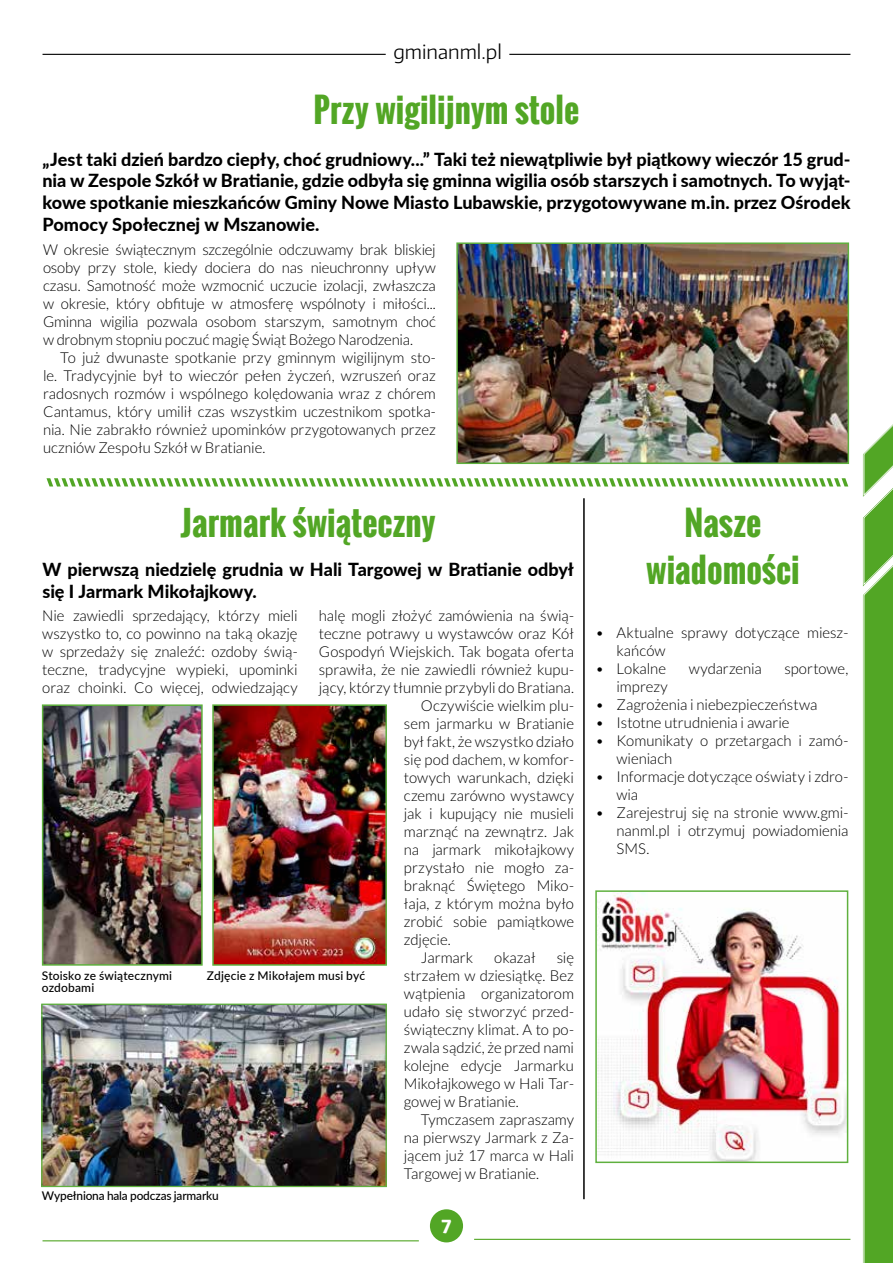
<style>
.page{position:relative;width:893px;height:1263px;background:#fff}
.page>*{position:absolute;margin:0;border:0;box-sizing:border-box;transform-origin:0 0}
.t1{font:700 33px/46.5px "Oswald";color:#52a625;text-align:center}
.t2{font:300 19.5px "Encode Sans";color:#000}
.t3{font:800 18px/21.6px "Lato";color:#000;text-align:justify}
.t4{font:700 18px "Encode Sans";color:#fff}
.t5{font:300 15px/18px "Lato";letter-spacing:-.005em;color:#000;text-align:justify}
.t6{font:500 12px/12px "Lato";letter-spacing:.005em;color:#000}
.t7{font:500 12px "Lato";letter-spacing:-.015em;color:#000}
</style>
<div class="page">
<hr style="left:43px;top:54px;width:343px;height:1px;background:#000">
<hr style="left:509px;top:54px;width:341px;height:1px;background:#000">
<svg style="left:863px;top:424px;width:30px;height:839px;background:#6eb449"></svg>
<svg style="left:47px;top:478px;width:801px;height:8px"></svg>
<hr style="left:583px;top:498px;width:2px;height:701px;background:#000">
<img style="left:459px;top:245px;width:387px;height:216px">
<div style="left:456px;top:242px;width:393px;height:222px;border:2px solid #5fb03e"></div>
<img style="left:45px;top:707px;width:155px;height:256px">
<div style="left:42px;top:704px;width:161px;height:262px;border:2px solid #5fb03e"></div>
<img style="left:43px;top:1005px;width:342px;height:180px">
<div style="left:41px;top:1003px;width:346px;height:184px;border:1px solid #5fb03e"></div>
<img style="left:598px;top:893px;width:247px;height:267px">
<div style="left:595px;top:890px;width:253px;height:273px;border:2px solid #5fb03e"></div>
<img style="left:215px;top:707px;width:169px;height:256px">
<div style="left:212px;top:704px;width:175px;height:262px;border:2px solid #5fb03e"></div>
<div style="left:430px;top:1209px;width:33px;height:33px;background:#52a625;border-radius:50%"></div>
<hr style="left:43px;top:1240px;width:376px;height:1px;background:#52a625">
<hr style="left:474px;top:1239px;width:376px;height:1px;background:#52a625">
<h2 class="t2" style="left:393px;top:39px;width:110px">gminanml.pl</h2>
<h1 class="t1" style="left:314px;top:87px;width:267px">Przy wigilijnym stole</h1>
<p class="t3" style="left:42px;top:148px;width:810px">„Jest taki dzień bardzo ciepły, choć grudniowy...” Taki też niewątpliwie był piątkowy wieczór 15 grud&shy;nia w Zespole Szkół w Bratianie, gdzie odbyła się gminna wigilia osób starszych i samotnych. To wyjąt&shy;kowe spotkanie mieszkańców Gminy Nowe Miasto Lubawskie, przygotowywane m.in. przez Ośrodek Pomocy Społecznej w Mszanowie.</p>
<p class="t5" style="left:43px;top:241px;width:394px">W okresie świątecznym szczególnie odczuwamy brak bliskiej osoby przy stole, kiedy dociera do nas nieuchronny upływ czasu. Samotność może wzmocnić uczucie izolacji, zwłaszcza w okresie, który obfituje w atmosferę wspólnoty i miłości...<br>Gminna wigilia pozwala osobom starszym, samotnym choć w drobnym stopniu poczuć magię Świąt Bożego Narodzenia.</p>
<p class="t5" style="left:43px;top:349px;width:394px;text-indent:17px">To już dwunaste spotkanie przy gminnym wigilijnym sto&shy;le. Tradycyjnie był to wieczór pełen życzeń, wzruszeń oraz radosnych rozmów i wspólnego kolędowania wraz z chórem Cantamus, który umilił czas wszystkim uczestnikom spotka&shy;nia. Nie zabrakło również upominków przygotowanych przez uczniów Zespołu Szkół w Bratianie.</p>
<h1 class="t1" style="left:181px;top:500px;width:256px">Jarmark świąteczny</h1>
<h1 class="t1" style="left:646px;top:500px;width:155px">Nasze wiadomości</h1>
<p class="t5" style="left:42px;top:606px;width:257px">Nie zawiedli sprzedający, którzy mieli wszystko to, co powinno na taką okazję w sprzedaży się znaleźć: ozdoby świą&shy;teczne, tradycyjne wypieki, upominki oraz choinki. Co więcej, odwiedzający</p>
<p class="t3" style="left:42px;top:558px;width:533px">W pierwszą niedzielę grudnia w Hali Targowej w Bratianie odbył się I Jarmark Mikołajkowy.</p>
<p class="t5" style="left:319px;top:606px;width:257px">halę mogli złożyć zamówienia na świą-</p>
<p class="t5" style="left:319px;top:624px;width:257px">teczne potrawy u wystawców oraz Kół</p>
<p class="t5" style="left:319px;top:642px;width:257px">Gospodyń Wiejskich. Tak bogata oferta</p>
<p class="t5" style="left:319px;top:660px;width:257px">sprawiła, że nie zawiedli również kupu-</p>
<p class="t5" style="left:319px;top:678px;width:257px">jący, którzy tłumnie przybyli do Bratiana.</p>
<p class="t5" style="left:421px;top:696px;width:155px">Oczywiście wielkim plu-</p>
<p class="t5" style="left:404px;top:714px;width:172px">sem jarmarku w Bratianie</p>
<p class="t5" style="left:404px;top:732px;width:172px">był fakt, że wszystko działo</p>
<p class="t5" style="left:404px;top:750px;width:172px">się pod dachem, w komfor-</p>
<p class="t5" style="left:404px;top:768px;width:172px">towych warunkach, dzięki</p>
<p class="t5" style="left:404px;top:786px;width:172px">czemu zarówno wystawcy</p>
<p class="t5" style="left:404px;top:804px;width:172px">jak i kupujący nie musieli</p>
<p class="t5" style="left:404px;top:822px;width:172px">marznąć na zewnątrz. Jak</p>
<p class="t5" style="left:404px;top:840px;width:172px">na jarmark mikołajkowy</p>
<p class="t5" style="left:404px;top:858px;width:172px">przystało nie mogło za-</p>
<p class="t5" style="left:404px;top:876px;width:172px">braknąć Świętego Miko-</p>
<p class="t5" style="left:404px;top:894px;width:172px">łaja, z którym można było</p>
<p class="t5" style="left:404px;top:912px;width:172px">zrobić sobie pamiątkowe</p>
<p class="t5" style="left:404px;top:930px;width:48px">zdjęcie.</p>
<p class="t5" style="left:421px;top:948px;width:54px">Jarmark</p>
<p class="t5" style="left:494px;top:948px;width:43px">okazał</p>
<p class="t5" style="left:617px;top:623px;width:233px;text-indent:-21px">• Aktualne sprawy dotyczące miesz&shy;kańców</p>
<p class="t5" style="left:595px;top:659px;width:72px">• Lokalne</p>
<p class="t5" style="left:689px;top:659px;width:74px">wydarzenia</p>
<p class="t5" style="left:784px;top:659px;width:65px">sportowe,</p>
<p class="t5" style="left:617px;top:677px;width:53px">imprezy</p>
<p class="t5" style="left:595px;top:695px;width:224px">• Zagrożenia i niebezpieczeństwa</p>
<p class="t5" style="left:595px;top:713px;width:196px">• Istotne utrudnienia i awarie</p>
<p class="t5" style="left:617px;top:731px;width:233px;text-indent:-21px">• Komunikaty o przetargach i zamó&shy;wieniach</p>
<p class="t5" style="left:617px;top:767px;width:233px;text-indent:-21px">• Informacje dotyczące oświaty i zdro&shy;wia</p>
<p class="t5" style="left:617px;top:803px;width:233px;text-indent:-21px">• Zarejestruj się na stronie www.gmi&shy;nanml.pl i otrzymuj powiadomienia SMS.</p>
<p class="t5" style="left:404px;top:948px;width:172px;text-indent:153px">się strzałem w dziesiątkę. Bez wątpienia organizatorom udało się stworzyć przed&shy;świąteczny klimat. A to po&shy;zwala sądzić, że przed nami kolejne edycje Jarmarku Mikołajkowego w Hali Tar&shy;gowej w Bratianie.</p>
<p class="t5" style="left:404px;top:1110px;width:172px;text-indent:17px">Tymczasem zapraszamy na pierwszy Jarmark z Za&shy;jącem już 17 marca w Hali Targowej w Bratianie.</p>
<p class="t6" style="left:42px;top:969px;width:132px">Stoisko ze świątecznymi ozdobami</p>
<p class="t6" style="left:207px;top:969px;width:160px">Zdjęcie z Mikołajem musi być</p>
<p class="t7" style="left:42px;top:1187px;width:178px">Wypełniona hala podczas jarmarku</p>
<p class="t4" style="left:442px;top:1214px;width:11px">7</p>
</div>
